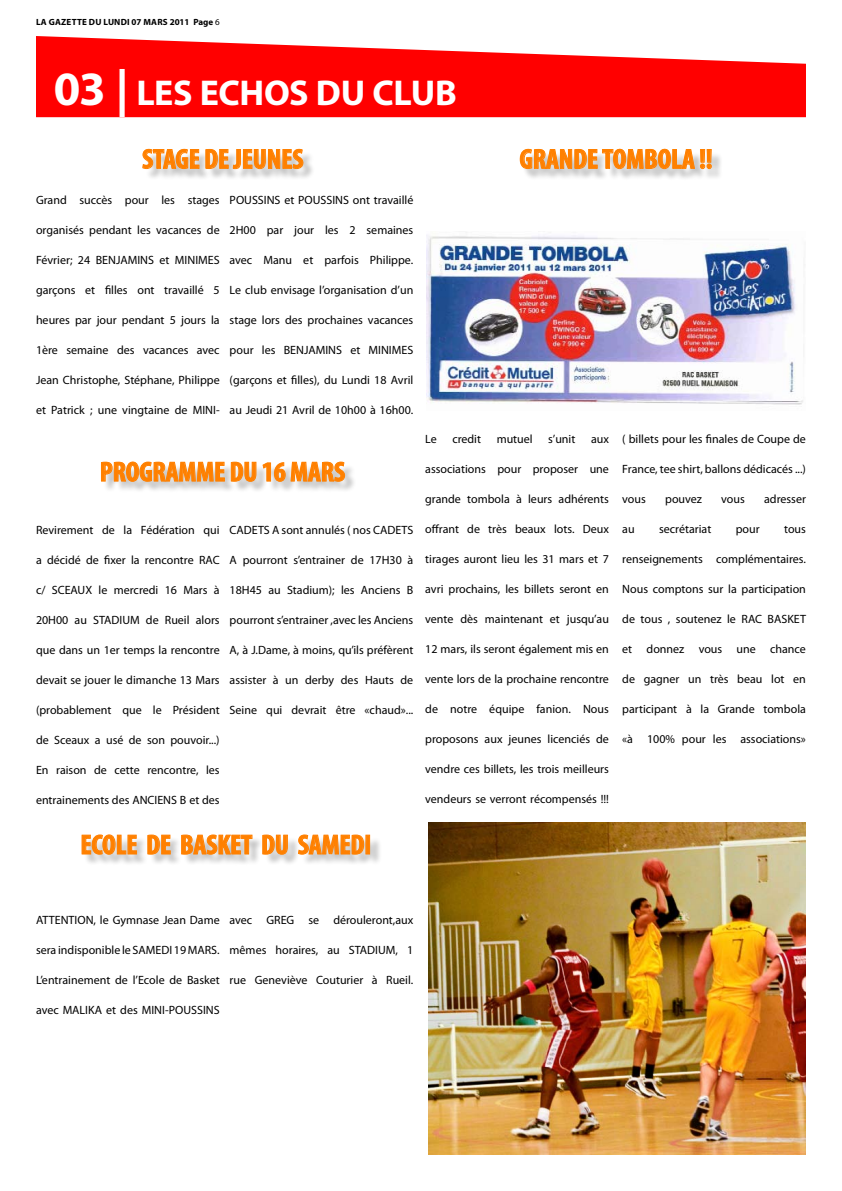
<style>
.page{position:relative;width:842px;height:1191px;background:#fff}
.page>*{position:absolute;margin:0;border:0;box-sizing:border-box;transform-origin:0 0}
.t1{font:700 48px "Myriad Pro";color:#fff}
.t2{font:700 36px "Myriad Pro";letter-spacing:-.015em;color:#fff}
.t3{font:700 condensed 28px "Myriad Pro";color:#ff8000}
.t4{font:12px "Myriad Pro";color:#000}
.t5{font:700 9px "Myriad Pro";letter-spacing:.02em;color:#000}
.s1{font-weight:400}
.s2{font-size:36px}
</style>
<div class="page">
<svg style="left:36px;top:36px;width:770px;height:81px;fill:#f00"></svg>
<div style="left:145px;top:151px;width:170px;height:30px;background:#000;opacity:.3"></div>
<svg style="left:142px;top:149px;width:57px;height:20px"></svg>
<svg style="left:205px;top:149px;width:98px;height:20px"></svg>
<div style="left:103px;top:463px;width:254px;height:30px;background:#000;opacity:.3"></div>
<svg style="left:101px;top:461px;width:124px;height:21px"></svg>
<svg style="left:231px;top:462px;width:25px;height:20px"></svg>
<svg style="left:263px;top:461px;width:82px;height:21px"></svg>
<div style="left:522px;top:151px;width:201px;height:29px;background:#000;opacity:.3"></div>
<svg style="left:520px;top:149px;width:192px;height:20px"></svg>
<img style="left:427px;top:235px;width:378px;height:170px">
<div style="left:84px;top:836px;width:298px;height:30px;background:#000;opacity:.3"></div>
<svg style="left:82px;top:834px;width:55px;height:20px"></svg>
<svg style="left:147px;top:834px;width:24px;height:20px"></svg>
<svg style="left:181px;top:834px;width:71px;height:20px"></svg>
<svg style="left:262px;top:834px;width:26px;height:20px"></svg>
<svg style="left:298px;top:834px;width:66px;height:20px"></svg>
<div style="left:366px;top:835px;width:4px;height:19px;border:1px solid #ff8000"></div>
<img style="left:428px;top:822px;width:378px;height:333px">
<p class="t5" style="left:36px;top:16px;width:185px">LA GAZETTE DU LUNDI 07 MARS 2011 PAGE <span class="s1">6</span></p>
<h1 class="t1" style="left:54px;top:58px;width:102px">03 | <span class="s2">LES</span></h1>
<h2 class="t2" style="left:200px;top:70px;width:258px">ECHOS DU CLU B</h2>
<h3 class="t3" style="left:142px;top:142px;width:163px">STAGE DE JEUNES</h3>
<p class="t4" style="left:230px;top:192px;width:185px">POUSSINS et POUSSINS ont travaillé</p>
<p class="t4" style="left:230px;top:222px;width:185px">2H00 par jour les 2 semaines</p>
<p class="t4" style="left:230px;top:252px;width:185px">avec Manu et parfois Philippe.</p>
<p class="t4" style="left:230px;top:282px;width:185px">Le club envisage l’organisation d’un</p>
<p class="t4" style="left:230px;top:312px;width:185px">stage lors des prochaines vacances</p>
<p class="t4" style="left:230px;top:342px;width:185px">pour les BENJAMINS et MINIMES</p>
<p class="t4" style="left:230px;top:372px;width:185px">(garçons et filles), du Lundi 18 Avril</p>
<p class="t4" style="left:230px;top:402px;width:185px">au Jeudi 21 Avril de 10h00 à 16h00.</p>
<p class="t4" style="left:36px;top:193px;width:185px">Grand succès pour les stages</p>
<p class="t4" style="left:36px;top:223px;width:185px">organisés pendant les vacances de</p>
<p class="t4" style="left:36px;top:253px;width:185px">Février; 24 BENJAMINS et MINIMES</p>
<p class="t4" style="left:36px;top:283px;width:185px">garçons et filles ont travaillé 5</p>
<p class="t4" style="left:36px;top:313px;width:185px">heures par jour pendant 5 jours la</p>
<p class="t4" style="left:36px;top:343px;width:185px">1ère semaine des vacances avec</p>
<p class="t4" style="left:36px;top:373px;width:185px">Jean Christophe, Stéphane, Philippe</p>
<p class="t4" style="left:36px;top:403px;width:185px">et Patrick ; une vingtaine de MINI-</p>
<h3 class="t3" style="left:520px;top:142px;width:194px">GRANDE TOMBOLA !!</h3>
<h3 class="t3" style="left:100px;top:454px;width:247px">PROGRAMME DU 16 MARS</h3>
<p class="t4" style="left:36px;top:523px;width:185px">Revirement de la Fédération qui</p>
<p class="t4" style="left:36px;top:553px;width:185px">a décidé de fixer la rencontre RAC</p>
<p class="t4" style="left:36px;top:583px;width:185px">c/ SCEAUX le mercredi 16 Mars à</p>
<p class="t4" style="left:36px;top:613px;width:185px">20H00 au STADIUM de Rueil alors</p>
<p class="t4" style="left:36px;top:643px;width:185px">que dans un 1er temps la rencontre</p>
<p class="t4" style="left:36px;top:673px;width:185px">devait se jouer le dimanche 13 Mars</p>
<p class="t4" style="left:36px;top:703px;width:185px">(probablement que le Président</p>
<p class="t4" style="left:36px;top:733px;width:185px">de Sceaux a usé de son pouvoir...)</p>
<p class="t4" style="left:36px;top:763px;width:185px">En raison de cette rencontre, les</p>
<p class="t4" style="left:36px;top:793px;width:185px">entrainements des ANCIENS B et des</p>
<p class="t4" style="left:230px;top:522px;width:185px">CADETS A sont annulés ( nos CADETS</p>
<p class="t4" style="left:230px;top:552px;width:185px">A pourront s’entrainer de 17H30 à</p>
<p class="t4" style="left:230px;top:582px;width:185px">18H45 au Stadium); les Anciens B</p>
<p class="t4" style="left:230px;top:612px;width:185px">pourront s’entrainer ,avec les Anciens</p>
<p class="t4" style="left:230px;top:642px;width:185px">A, à J.Dame, à moins, qu’ils préfèrent</p>
<p class="t4" style="left:230px;top:672px;width:185px">assister à un derby des Hauts de</p>
<p class="t4" style="left:230px;top:702px;width:185px">Seine qui devrait être «chaud»...</p>
<h3 class="t3" style="left:81px;top:827px;width:292px">ECOLE DE BASKET DU SAMEDI</h3>
<p class="t4" style="left:425px;top:431px;width:13px">Le</p>
<p class="t4" style="left:452px;top:431px;width:30px">credit</p>
<p class="t4" style="left:497px;top:431px;width:38px">mutuel</p>
<p class="t4" style="left:548px;top:431px;width:29px">s’unit</p>
<p class="t4" style="left:591px;top:431px;width:19px">aux</p>
<p class="t4" style="left:425px;top:461px;width:185px">associations pour proposer une</p>
<p class="t4" style="left:425px;top:491px;width:185px">grande tombola à leurs adhérents</p>
<p class="t4" style="left:425px;top:521px;width:185px">offrant de très beaux lots. Deux</p>
<p class="t4" style="left:425px;top:551px;width:185px">tirages auront lieu les 31 mars et 7</p>
<p class="t4" style="left:425px;top:581px;width:185px">avri prochains, les billets seront en</p>
<p class="t4" style="left:425px;top:611px;width:185px">vente dès maintenant et jusqu’au</p>
<p class="t4" style="left:425px;top:641px;width:185px">12 mars, ils seront également mis en</p>
<p class="t4" style="left:425px;top:671px;width:185px">vente lors de la prochaine rencontre</p>
<p class="t4" style="left:425px;top:701px;width:185px">de notre équipe fanion. Nous</p>
<p class="t4" style="left:425px;top:731px;width:185px">proposons aux jeunes licenciés de</p>
<p class="t4" style="left:425px;top:761px;width:185px">vendre ces billets, les trois meilleurs</p>
<p class="t4" style="left:425px;top:791px;width:185px">vendeurs se verront récompensés !!!</p>
<p class="t4" style="left:622px;top:431px;width:185px">( billets pour les finales de Coupe de</p>
<p class="t4" style="left:622px;top:461px;width:185px">France, tee shirt, ballons dédicacés ...)</p>
<p class="t4" style="left:622px;top:491px;width:25px">vous</p>
<p class="t4" style="left:665px;top:491px;width:38px">pouvez</p>
<p class="t4" style="left:721px;top:491px;width:25px">vous</p>
<p class="t4" style="left:764px;top:491px;width:43px">adresser</p>
<p class="t4" style="left:622px;top:521px;width:14px">au</p>
<p class="t4" style="left:659px;top:521px;width:54px">secrétariat</p>
<p class="t4" style="left:736px;top:521px;width:25px">pour</p>
<p class="t4" style="left:784px;top:521px;width:23px">tous</p>
<p class="t4" style="left:622px;top:551px;width:185px">renseignements complémentaires.</p>
<p class="t4" style="left:622px;top:581px;width:185px">Nous comptons sur la participation</p>
<p class="t4" style="left:622px;top:611px;width:185px">de tous , soutenez le RAC BASKET</p>
<p class="t4" style="left:622px;top:641px;width:185px">et donnez vous une chance</p>
<p class="t4" style="left:622px;top:671px;width:185px">de gagner un très beau lot en</p>
<p class="t4" style="left:622px;top:701px;width:185px">participant à la Grande tombola</p>
<p class="t4" style="left:622px;top:731px;width:185px">«à 100% pour les associations»</p>
<p class="t4" style="left:36px;top:913px;width:185px">ATTENTION, le Gymnase Jean Dame</p>
<p class="t4" style="left:36px;top:943px;width:185px">sera indisponible le SAMEDI 19 MARS.</p>
<p class="t4" style="left:36px;top:973px;width:185px">L’entrainement de l’Ecole de Basket</p>
<p class="t4" style="left:36px;top:1003px;width:185px">avec MALIKA et des MINI-POUSSINS</p>
<p class="t4" style="left:230px;top:912px;width:185px">avec GREG se dérouleront,aux</p>
<p class="t4" style="left:230px;top:942px;width:185px">mêmes horaires, au STADIUM, 1</p>
<p class="t4" style="left:230px;top:972px;width:185px">rue Geneviève Couturier à Rueil.</p>
</div>
